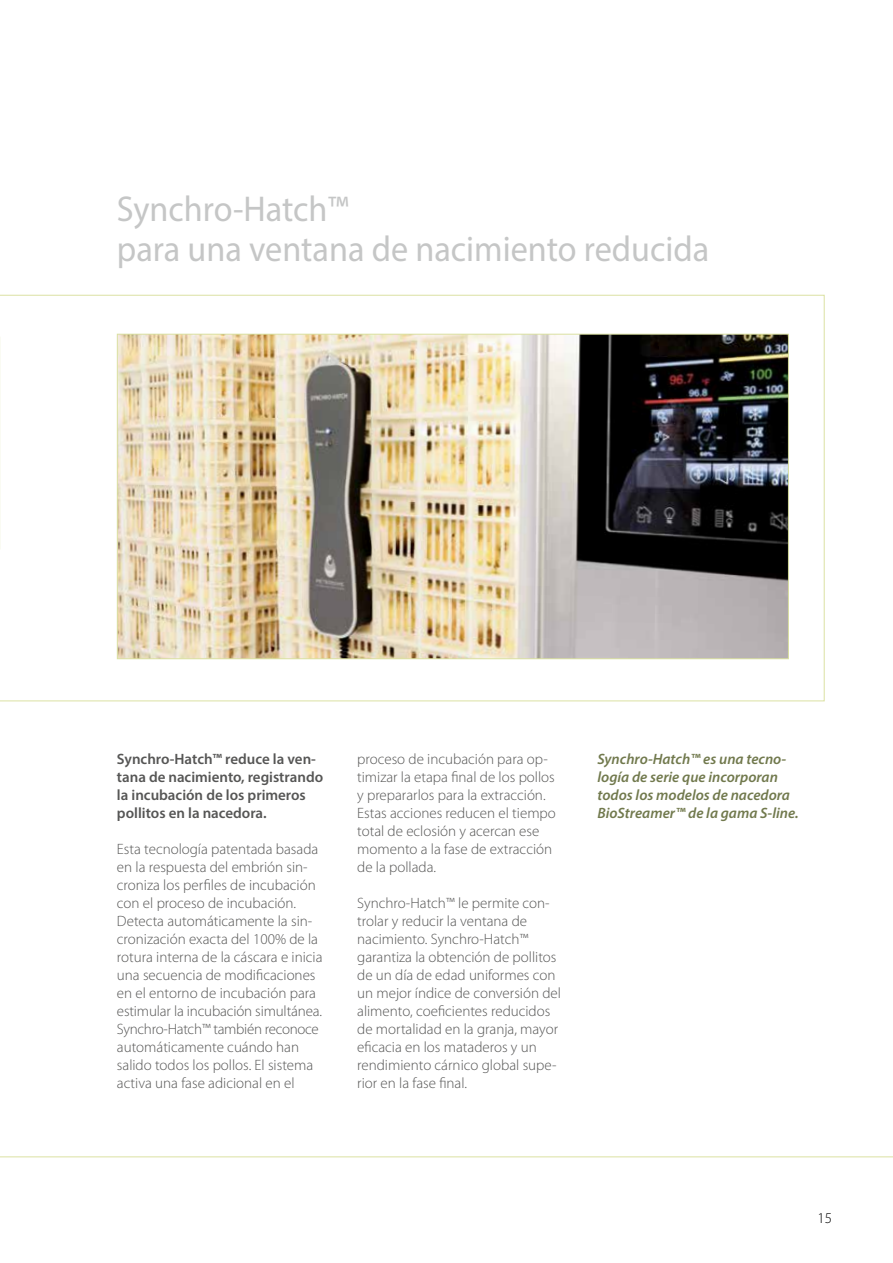
<style>
.page{position:relative;width:893px;height:1263px;background:#fff}
.page>*{position:absolute;margin:0;border:0;box-sizing:border-box;transform-origin:0 0}
.t1{font:36px/40.5px "Myriad Pro";color:#c5c6c6;scale:.95 1}
.t2{font:300 15px/18px "Myriad Pro";color:#565655}
.t3{font:italic 600 15px/18px "Myriad Pro";color:#71794d}
.t4{font:600 15px/18px "Myriad Pro";color:#565655}
.t5{font:300 15px "Myriad Pro";color:#000}
</style>
<div class="page">
<svg style="left:0;top:295px;width:825px;height:406px"></svg>
<hr style="left:0;top:1156px;width:893px;height:1px;background:#dbe1a2">
<svg style="left:0;top:337px;width:1px;height:212px"></svg>
<img style="left:119px;top:336px;width:668px;height:321px">
<h1 class="t1" style="left:117px;top:188px;width:625px">Synchro-Hatch™<br>para una ventana de nacimiento reducida</h1>
<p class="t4" style="left:117px;top:749px;width:208px">Synchro-Hatch™ reduce la ven&shy;tana de nacimiento, registrando la incubación de los primeros pollitos en la nacedora.</p>
<p class="t2" style="left:117px;top:840px;width:207px">Esta tecnología patentada basada en la respuesta del embrión sin&shy;croniza los perfiles de incubación con el proceso de incubación.<br>Detecta automáticamente la sin&shy;cronización exacta del 100% de la rotura interna de la cáscara e inicia una secuencia de modificaciones en el entorno de incubación para estimular la incubación simultánea.<br>Synchro-Hatch™ también reconoce automáticamente cuándo han salido todos los pollos. El sistema activa una fase adicional en el</p>
<p class="t2" style="left:357px;top:750px;width:200px">proceso de incubación para op&shy;timizar la etapa final de los pollos y prepararlos para la extracción.<br>Estas acciones reducen el tiempo total de eclosión y acercan ese momento a la fase de extracción de la pollada.</p>
<p class="t2" style="left:357px;top:894px;width:205px">Synchro-Hatch™ le permite con&shy;trolar y reducir la ventana de nacimiento. Synchro-Hatch™ garantiza la obtención de pollitos de un día de edad uniformes con un mejor índice de conversión del alimento, coeficientes reducidos de mortalidad en la granja, mayor eficacia en los mataderos y un rendimiento cárnico global supe&shy;rior en la fase final.</p>
<p class="t3" style="left:597px;top:749px;width:203px">Synchro-Hatch™ es una tecno&shy;logía de serie que incorporan todos los modelos de nacedora<br>BioStreamer™ de la gama S-line.</p>
<p class="t5" style="left:817px;top:1209px;width:16px">15</p>
</div>
